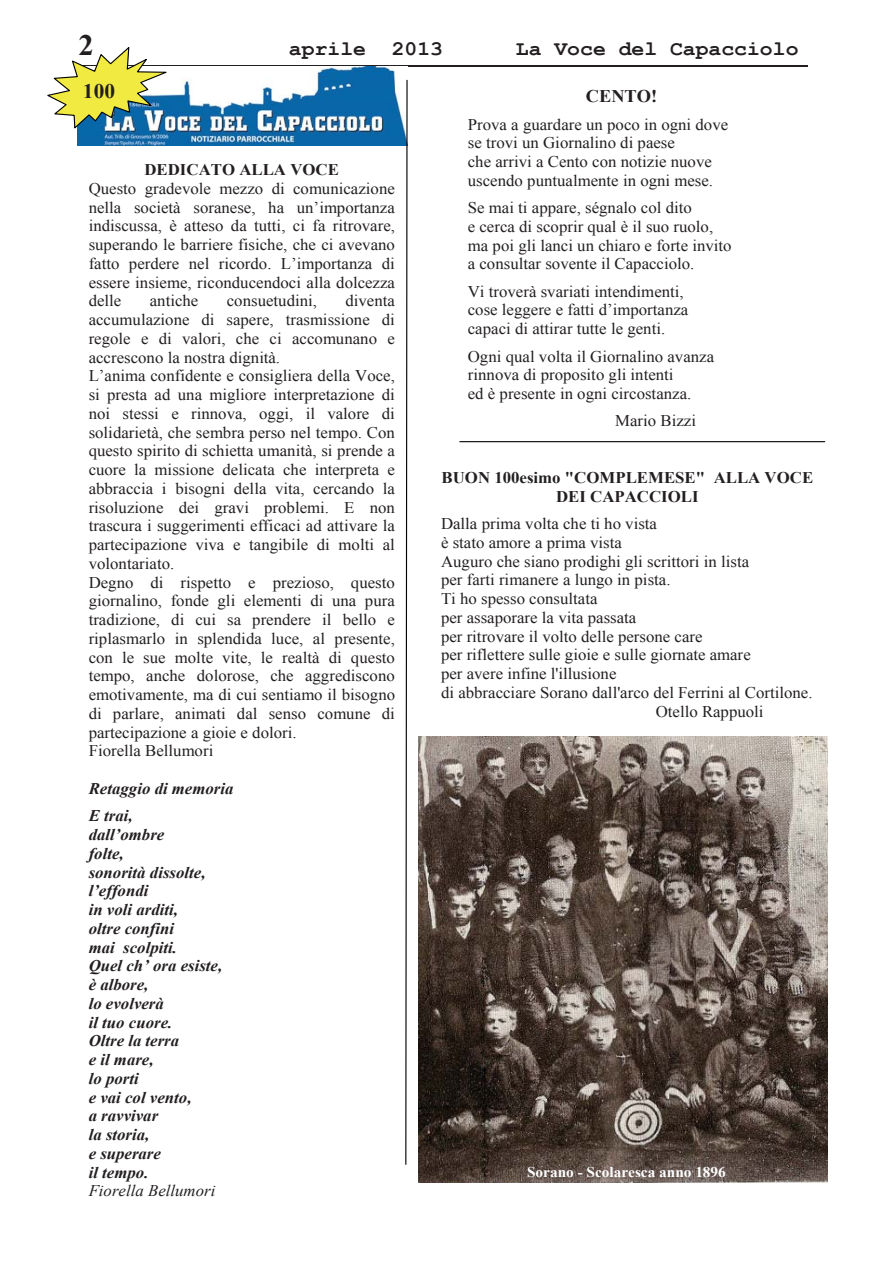
<style>
.page{position:relative;width:893px;height:1263px;background:#fff}
.page>*{position:absolute;margin:0;border:0;box-sizing:border-box;transform-origin:0 0}
.t1{font:700 29.55px "Times New Roman";color:#231f20}
.t2{font:700 20.7px "Courier New";color:#231f20}
.t3{font:700 20.7px "Times New Roman";color:#231f20}
.t4{font:700 17.85px "Times New Roman";color:#231f20}
.t5{font:16.35px/18.8px "Times New Roman";color:#231f20}
.t6{font:italic 700 16.35px/18.8px "Times New Roman";color:#231f20}
.t7{font:700 16.35px/18.8px "Times New Roman";color:#231f20;text-align:center}
.t8{font:italic 16.35px "Times New Roman";color:#231f20}
.t9{font:700 14.85px "Times New Roman";color:#fff}
</style>
<div class="page">
<hr style="left:76px;top:65px;width:731px;height:2px;background:#231f20">
<img style="left:77px;top:67px;width:328px;height:79px">
<img style="left:418px;top:736px;width:409px;height:447px">
<svg style="left:405px;top:79px;width:3px;height:1086px"></svg>
<hr style="left:460px;top:441px;width:365px;height:1px;background:#010202">
<svg style="left:47px;top:47px;width:125px;height:83px"></svg>
<h1 class="t1" style="left:78px;top:28px;width:17px">2</h1>
<p class="t2" style="left:289px;top:37px;width:156px">aprile 2013</p>
<p class="t2" style="left:516px;top:37px;width:284px">La Voce del Capacciolo</p>
<p class="t3" style="left:83px;top:79px;width:34px">100</p>
<p class="t7" style="left:144px;top:160px;width:196px">DEDICATO ALLA VOCE</p>
<p class="t5" style="left:89px;top:179px;width:308px;text-align:justify">Questo gradevole mezzo di comunicazione nella società soranese, ha un’importanza indiscussa, è atteso da tutti, ci fa ritrovare, superando le barriere fisiche, che ci avevano fatto perdere nel ricordo. L’importanza di essere insieme, riconducendoci alla dolcezza delle</p>
<p class="t5" style="left:89px;top:292px;width:308px;text-indent:257px">diventa accumulazione di sapere, trasmissione di regole e di valori, che ci accomunano e accrescono la nostra dignità.<br>L’anima confidente e consigliera della Voce, si presta ad una migliore interpretazione di noi stessi e rinnova, oggi, il valore di solidarietà, che sembra perso nel tempo. Con questo spirito di schietta umanità, si prende a cuore la missione delicata che interpreta e abbraccia i bisogni della vita, cercando la risoluzione dei gravi problemi. E non trascura i suggerimenti efficaci ad attivare la partecipazione viva e tangibile di molti al volontariato.<br>Degno di rispetto e prezioso, questo giornalino, fonde gli elementi di una pura tradizione, di cui sa prendere il bello e riplasmarlo in splendida luce, al presente, con le sue molte vite, le realtà di questo tempo, anche dolorose, che aggrediscono emotivamente, ma di cui sentiamo il bisogno di parlare, animati dal senso comune di partecipazione a gioie e dolori.<br>Fiorella Bellumori</p>
<p class="t6" style="left:89px;top:775px;width:146px;line-height:27.3px">Retaggio di memoria<br>E trai,</p>
<p class="t6" style="left:89px;top:825px;width:135px">dall’ombre<br>folte,<br>sonorità dissolte, l’effondi<br>in voli arditi,<br>oltre confini<br>mai scolpiti.<br>Quel ch’ ora esiste, è albore,<br>lo evolverà<br>il tuo cuore.<br>Oltre la terra<br>e il mare,<br>lo porti<br>e vai col vento,<br>a ravvivar<br>la storia,<br>e superare<br>il tempo.</p>
<p class="t8" style="left:89px;top:1182px;width:128px">Fiorella Bellumori</p>
<p class="t5" style="left:150px;top:292px;width:50px">antiche</p>
<p class="t5" style="left:227px;top:292px;width:92px">consuetudini,</p>
<p class="t4" style="left:586px;top:86px;width:73px">CENTO!</p>
<p class="t5" style="left:468px;top:115px;width:262px">Prova a guardare un poco in ogni dove se trovi un Giornalino di paese<br>che arrivi a Cento con notizie nuove uscendo puntualmente in ogni mese.</p>
<p class="t5" style="left:468px;top:198px;width:265px">Se mai ti appare, ségnalo col dito<br>e cerca di scoprir qual è il suo ruolo, ma poi gli lanci un chiaro e forte invito a consultar sovente il Capacciolo.</p>
<p class="t5" style="left:468px;top:282px;width:222px">Vi troverà svariati intendimenti, cose leggere e fatti d’importanza capaci di attirar tutte le genti.</p>
<p class="t5" style="left:468px;top:347px;width:248px">Ogni qual volta il Giornalino avanza rinnova di proposito gli intenti<br>ed è presente in ogni circostanza.</p>
<p class="t5" style="left:615px;top:411px;width:82px">Mario Bizzi</p>
<p class="t7" style="left:441px;top:468px;width:373px">BUON 100esimo "COMPLEMESE" ALLA VOCE<br>DEI CAPACCIOLI</p>
<p class="t5" style="left:441px;top:514px;width:217px">Dalla prima volta che ti ho vista</p>
<p class="t5" style="left:441px;top:533px;width:182px">è stato amore a prima vista</p>
<p class="t5" style="left:441px;top:552px;width:310px">Auguro che siano prodighi gli scrittori in lista</p>
<p class="t5" style="left:441px;top:570px;width:231px">per farti rimanere a lungo in pista.</p>
<p class="t5" style="left:441px;top:589px;width:158px">Ti ho spesso consultata</p>
<p class="t5" style="left:441px;top:608px;width:197px">per assaporare la vita passata</p>
<p class="t5" style="left:441px;top:627px;width:263px">per ritrovare il volto delle persone care</p>
<p class="t5" style="left:441px;top:645px;width:311px">per riflettere sulle gioie e sulle giornate amare</p>
<p class="t5" style="left:441px;top:664px;width:177px">per avere infine l'illusione</p>
<p class="t5" style="left:441px;top:683px;width:373px">di abbracciare Sorano dall'arco del Ferrini al Cortilone.</p>
<p class="t5" style="left:656px;top:702px;width:109px">Otello Rappuoli</p>
<p class="t9" style="left:527px;top:1164px;width:200px">Sorano - Scolaresca anno 1896</p>
</div>
